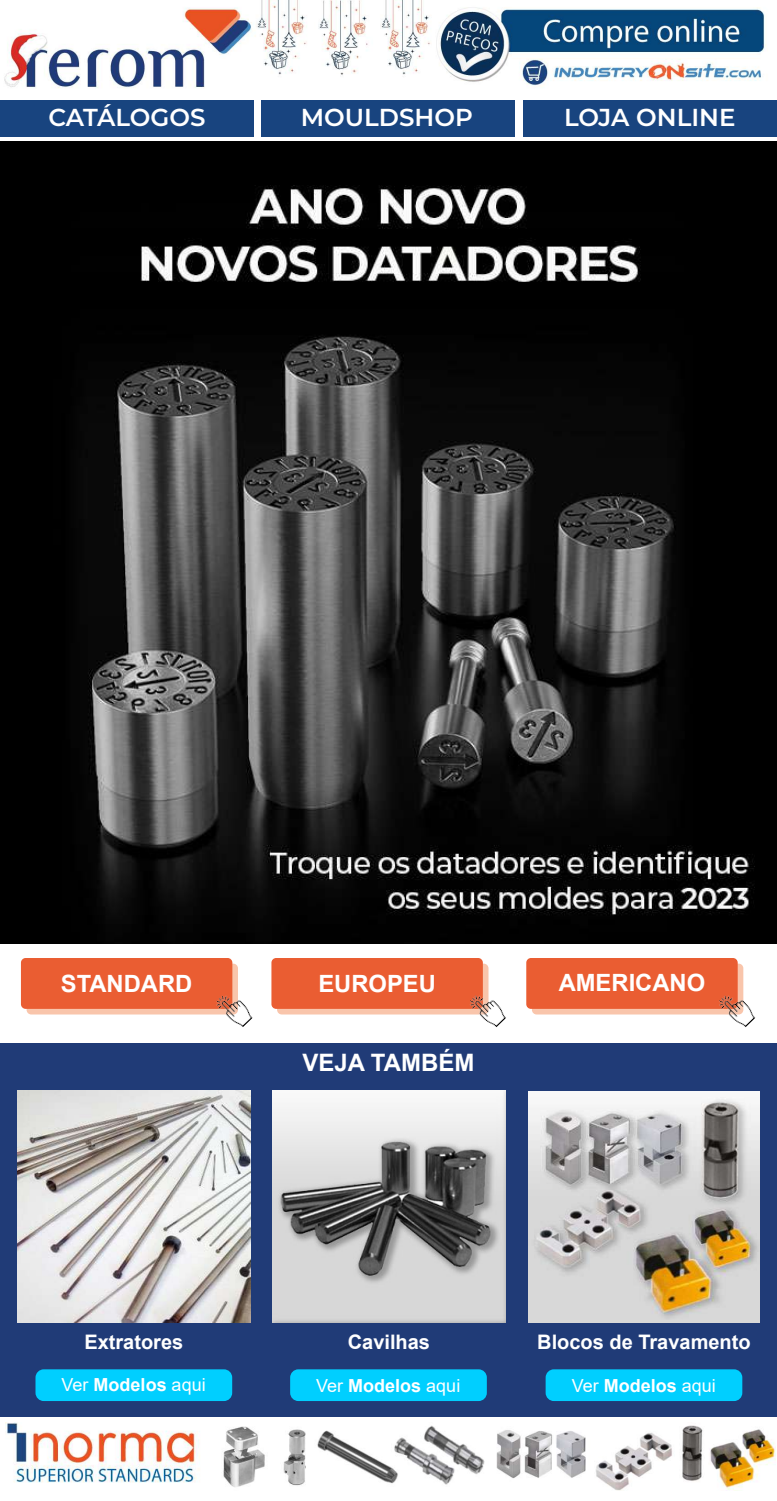
<style>
.page{position:relative;width:777px;height:1501px;background:#fff}
.page>*{position:absolute;margin:0;border:0;box-sizing:border-box;transform-origin:0 0}
.t1{font:600 24.5px "Montserrat";color:#fff}
.t2{font:700 24px "Arial";color:#fff}
.t3{font:700 23.8px "Arial";color:#fff}
.t4{font:700 20px "Arial";color:#fff}
.t5{font:18px "Arial";color:#fff}
.s1{font-weight:700}
</style>
<div class="page">
<div style="left:261px;top:100px;width:254px;height:36px;background:#18447f"></div>
<div style="left:523px;top:100px;width:254px;height:36px;background:#18447f"></div>
<div style="left:0;top:100px;width:254px;height:36px;background:#18447f"></div>
<img style="left:4px;top:0;width:762px;height:88px">
<img style="left:0;top:142px;width:777px;height:801px">
<svg style="left:27px;top:963px;width:211px;height:51px"></svg>
<div style="left:21px;top:958px;width:211px;height:50px;background:#ea5d32;border-radius:5px"></div>
<img style="left:209px;top:982px;width:44px;height:45px">
<svg style="left:277px;top:963px;width:211px;height:51px"></svg>
<div style="left:271px;top:958px;width:212px;height:50px;background:#ea5d32;border-radius:5px"></div>
<img style="left:462px;top:982px;width:44px;height:45px">
<svg style="left:532px;top:963px;width:211px;height:51px"></svg>
<div style="left:526px;top:958px;width:212px;height:50px;background:#ea5d32;border-radius:5px"></div>
<img style="left:711px;top:982px;width:45px;height:45px">
<div style="left:0;top:1042px;width:777px;height:374px;background:#203b77"></div>
<div style="left:36px;top:1369px;width:196px;height:32px;background:#00cfff;border-radius:8px"></div>
<div style="left:546px;top:1369px;width:196px;height:32px;background:#00cfff;border-radius:8px"></div>
<div style="left:290px;top:1369px;width:197px;height:32px;background:#00cfff;border-radius:8px"></div>
<img style="left:529px;top:1092px;width:230px;height:230px">
<img style="left:273px;top:1090px;width:232px;height:232px">
<img style="left:18px;top:1090px;width:232px;height:232px">
<img style="left:5px;top:1422px;width:771px;height:68px">
<h1 class="t1" style="left:48px;top:100px;width:159px">CATÁLOGOS</h1>
<h1 class="t1" style="left:301px;top:100px;width:173px">MOULDSHOP</h1>
<h1 class="t1" style="left:564px;top:100px;width:173px">LOJA ONLINE</h1>
<h3 class="t3" style="left:61px;top:967px;width:133px">STANDARD</h3>
<h3 class="t3" style="left:318px;top:966px;width:119px">EUROPEU</h3>
<h3 class="t3" style="left:559px;top:966px;width:148px">AMERICANO</h3>
<h2 class="t2" style="left:302px;top:1045px;width:174px">VEJA TAMBÉM</h2>
<p class="t4" style="left:84px;top:1327px;width:100px">Extratores</p>
<p class="t4" style="left:348px;top:1327px;width:84px">Cavilhas</p>
<p class="t4" style="left:537px;top:1327px;width:215px">Blocos de Travamento</p>
<p class="t5" style="left:62px;top:1372px;width:146px">Ver <span class="s1">Modelos</span> aqui</p>
<p class="t5" style="left:316px;top:1373px;width:146px">Ver <span class="s1">Modelos</span> aqui</p>
<p class="t5" style="left:572px;top:1373px;width:146px">Ver <span class="s1">Modelos</span> aqui</p>
</div>
